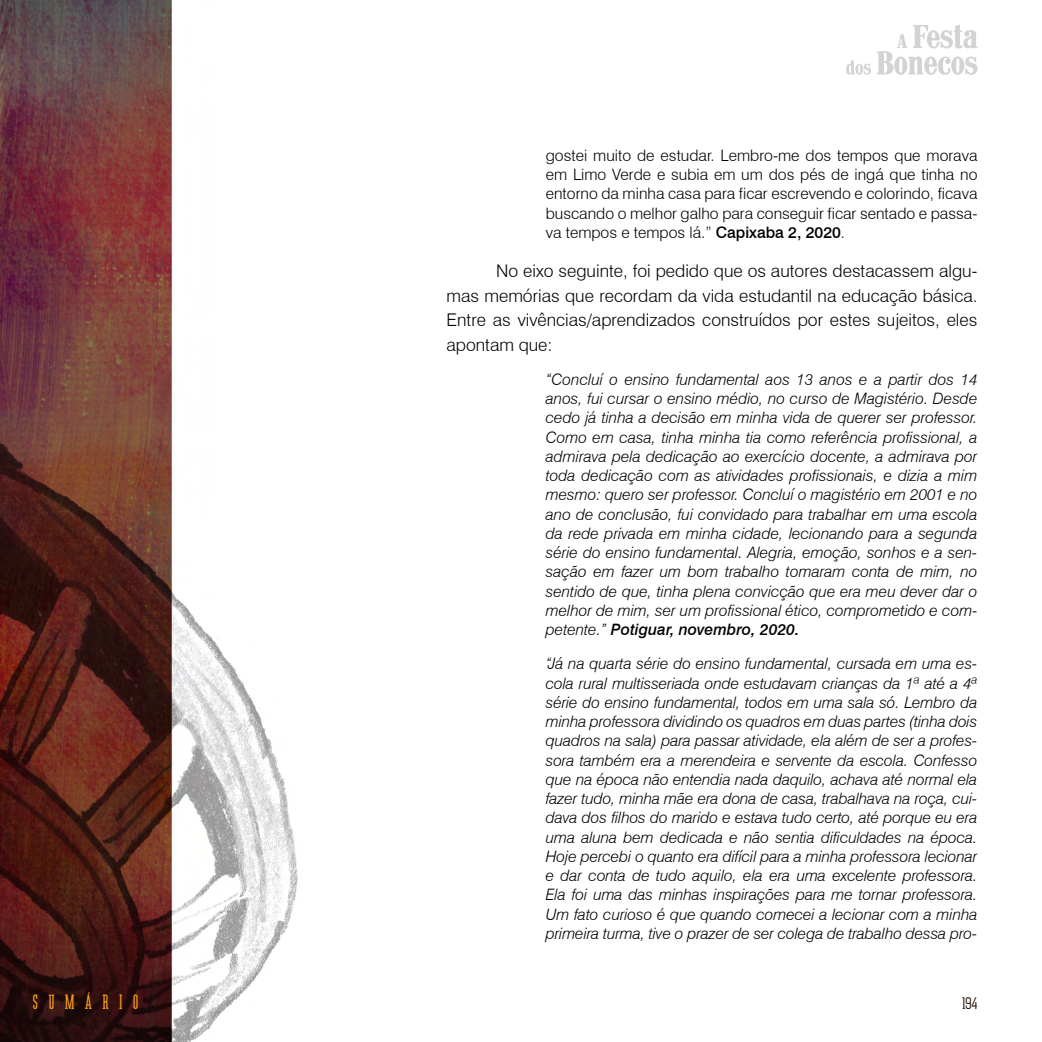
<style>
.page{position:relative;width:1042px;height:1042px;background:#fff}
.page>*{position:absolute;margin:0;border:0;box-sizing:border-box;transform-origin:0 0}
.t1{font:21px "Jerome";letter-spacing:.49em;color:#f59d1d}
.t2{font:300 17.5px/24.5px "Swiss 721 BT";color:#000;text-align:justify}
.t3{font:17.5px "Jerome";color:#29150b}
.t4{font:italic 300 15.75px/19.2px "Swiss 721 BT";letter-spacing:-.005em;color:#000;text-align:justify}
.t5{font:300 15.75px/19.2px "Swiss 721 BT";color:#000;text-align:justify}
.s1{font-weight:500}
</style>
<div class="page">
<svg style="left:846px;top:60px;width:25px;height:15px"></svg>
<svg style="left:877px;top:25px;width:100px;height:50px"></svg>
<img style="left:0;top:0;width:298px;height:1042px">
<p class="t5" style="left:546px;top:145px;width:433px">gostei muito de estudar. Lembro-me dos tempos que morava em Limo Verde e subia em um dos pés de ingá que tinha no entorno da minha casa para ficar escrevendo e colorindo, ficava buscando o melhor galho para conseguir ficar sentado e passa&shy;va tempos e tempos lá.” <span class="s1">Capixaba 2, 2020</span>.</p>
<p class="t2" style="left:446px;top:259px;width:532px;text-indent:50px">No eixo seguinte, foi pedido que os autores destacassem algu&shy;mas memórias que recordam da vida estudantil na educação básica.<br>Entre as vivências/aprendizados construídos por estes sujeitos, eles apontam que:</p>
<p class="t4" style="left:546px;top:369px;width:433px">“Concluí o ensino fundamental aos 13 anos e a partir dos 14 anos, fui cursar o ensino médio, no curso de Magistério. Desde cedo já tinha a decisão em minha vida de querer ser professor.<br>Como em casa, tinha minha tia como referência profissional, a admirava pela dedicação ao exercício docente, a admirava por toda dedicação com as atividades profissionais, e dizia a mim mesmo: quero ser professor. Concluí o magistério em 2001 e no ano de conclusão, fui convidado para trabalhar em uma escola da rede privada em minha cidade, lecionando para a segunda série do ensino fundamental. Alegria, emoção, sonhos e a sen&shy;sação em fazer um bom trabalho tomaram conta de mim, no sentido de que, tinha plena convicção que era meu dever dar o melhor de mim, ser um profissional ético, comprometido e com&shy;petente.” <span class="s1">Potiguar, novembro, 2020.</span></p>
<p class="t4" style="left:546px;top:654px;width:433px">“Já na quarta série do ensino fundamental, cursada em uma es&shy;cola rural multisseriada onde estudavam crianças da 1ª até a 4ª série do ensino fundamental, todos em uma sala só. Lembro da minha professora dividindo os quadros em duas partes (tinha dois quadros na sala) para passar atividade, ela além de ser a profes&shy;sora também era a merendeira e servente da escola. Confesso que na época não entendia nada daquilo, achava até normal ela fazer tudo, minha mãe era dona de casa, trabalhava na roça, cui&shy;dava dos filhos do marido e estava tudo certo, até porque eu era uma aluna bem dedicada e não sentia dificuldades na época.<br>Hoje percebi o quanto era difícil para a minha professora lecionar e dar conta de tudo aquilo, ela era uma excelente professora.<br>Ela foi uma das minhas inspirações para me tornar professora.<br>Um fato curioso é que quando comecei a lecionar com a minha primeira turma, tive o prazer de ser colega de trabalho dessa pro-</p>
<h1 class="t1" style="left:33px;top:990px;width:107px">SUMÁRIO</h1>
<p class="t3" style="left:962px;top:993px;width:17px">194</p>
</div>
